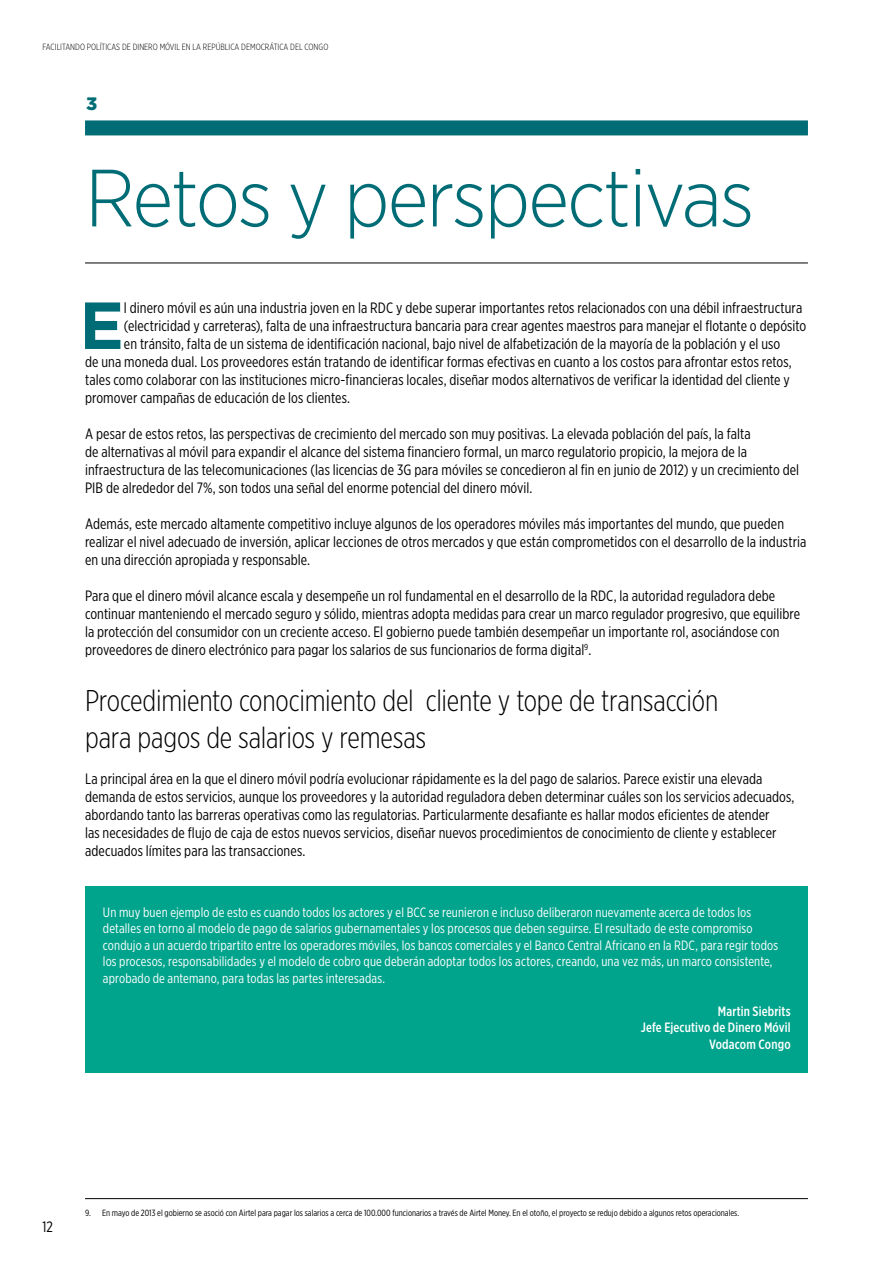
<style>
.page{position:relative;width:893px;height:1263px;background:#fff}
.page>*{position:absolute;margin:0;border:0;box-sizing:border-box;transform-origin:0 0}
.t1{font:300 81px "Gotham Narrow";letter-spacing:-.025em;color:#006d76}
.t2{font:700 66.45px "Gotham";color:#006d76}
.t3{font:300 30px/37.5px "Gotham X Narrow";letter-spacing:-.005em;color:#000}
.t4{font:900 18px "Gotham";color:#006d76}
.t5{font:15px/18px "Gotham X Narrow";letter-spacing:.005em;color:#000}
.t6{font:13.5px/16.5px "Gotham X Narrow";letter-spacing:.01em;color:#fff}
.t7{font:500 13.5px/16.5px "Gotham X Narrow";letter-spacing:.01em;color:#fff;text-align:right}
.t8{font:9px "Gotham X Narrow";color:#000}
.t9{font:300 9px "Gotham X Narrow";color:#000}
</style>
<div class="page">
<hr style="left:85px;top:263px;width:723px;height:1px;background:#000">
<div style="left:86px;top:886px;width:722px;height:186px;background:#00a48c"></div>
<div style="left:85px;top:120px;width:723px;height:15px;background:#006d76"></div>
<hr style="left:85px;top:1198px;width:723px;height:1px;background:#000">
<p class="t9" style="left:43px;top:41px;width:287px">FACILITANDO POLÍTICAS DE DINERO MÓVIL EN LA REPÚBLICA DEMOCRÁTICA DEL CONGO</p>
<p class="t4" style="left:86px;top:91px;width:13px">3</p>
<h1 class="t1" style="left:85px;top:148px;width:671px">Retos y perspectivas</h1>
<h2 class="t2" style="left:79px;top:281px;width:46px">E</h2>
<p class="t5" style="left:124px;top:298px;width:680px">l dinero móvil es aún una industria joven en la RDC y debe superar importantes retos relacionados con una débil infraestructura</p>
<p class="t5" style="left:124px;top:316px;width:684px">(electricidad y carreteras), falta de una infraestructura bancaria para crear agentes maestros para manejar el flotante o depósito</p>
<p class="t5" style="left:124px;top:334px;width:658px">en tránsito, falta de un sistema de identificación nacional, bajo nivel de alfabetización de la mayoría de la población y el uso</p>
<p class="t5" style="left:85px;top:352px;width:708px">de una moneda dual. Los proveedores están tratando de identificar formas efectivas en cuanto a los costos para afrontar estos retos,</p>
<p class="t5" style="left:85px;top:370px;width:706px">tales como colaborar con las instituciones micro-financieras locales, diseñar modos alternativos de verificar la identidad del cliente y</p>
<p class="t5" style="left:85px;top:388px;width:267px">promover campañas de educación de los clientes.</p>
<p class="t5" style="left:85px;top:424px;width:716px">A pesar de estos retos, las perspectivas de crecimiento del mercado son muy positivas. La elevada población del país, la falta<br>de alternativas al móvil para expandir el alcance del sistema financiero formal, un marco regulatorio propicio, la mejora de la infraestructura de las telecomunicaciones (las licencias de 3G para móviles se concedieron al fin en junio de 2012) y un crecimiento del PIB de alrededor del 7%, son todos una señal del enorme potencial del dinero móvil.</p>
<p class="t5" style="left:85px;top:514px;width:723px">Además, este mercado altamente competitivo incluye algunos de los operadores móviles más importantes del mundo, que pueden realizar el nivel adecuado de inversión, aplicar lecciones de otros mercados y que están comprometidos con el desarrollo de la industria en una dirección apropiada y responsable.</p>
<p class="t5" style="left:85px;top:586px;width:716px">Para que el dinero móvil alcance escala y desempeñe un rol fundamental en el desarrollo de la RDC, la autoridad reguladora debe continuar manteniendo el mercado seguro y sólido, mientras adopta medidas para crear un marco regulador progresivo, que equilibre la protección del consumidor con un creciente acceso. El gobierno puede también desempeñar un importante rol, asociándose con proveedores de dinero electrónico para pagar los salarios de sus funcionarios de forma digital<sup>9</sup>.</p>
<h3 class="t3" style="left:85px;top:681px;width:635px">Procedimiento conocimiento del cliente y tope de transacción para pagos de salarios y remesas</h3>
<p class="t5" style="left:85px;top:769px;width:711px">La principal área en la que el dinero móvil podría evolucionar rápidamente es la del pago de salarios. Parece existir una elevada demanda de estos servicios, aunque los proveedores y la autoridad reguladora deben determinar cuáles son los servicios adecuados, abordando tanto las barreras operativas como las regulatorias. Particularmente desafiante es hallar modos eficientes de atender<br>las necesidades de flujo de caja de estos nuevos servicios, diseñar nuevos procedimientos de conocimiento de cliente y establecer adecuados límites para las transacciones.</p>
<p class="t6" style="left:103px;top:903px;width:677px">Un muy buen ejemplo de esto es cuando todos los actores y el BCC se reunieron e incluso deliberaron nuevamente acerca de todos los detalles en torno al modelo de pago de salarios gubernamentales y los procesos que deben seguirse. El resultado de este compromiso condujo a un acuerdo tripartito entre los operadores móviles, los bancos comerciales y el Banco Central Africano en la RDC, para regir todos los procesos, responsabilidades y el modelo de cobro que deberán adoptar todos los actores, creando, una vez más, un marco consistente, aprobado de antemano, para todas las partes interesadas.</p>
<p class="t7" style="left:641px;top:1002px;width:151px">Martin Siebrits<br>Jefe Ejecutivo de Dinero Móvil<br>Vodacom Congo</p>
<p class="t5" style="left:43px;top:1218px;width:12px">12</p>
<p class="t8" style="left:85px;top:1207px;width:656px">9. En mayo de 2013 el gobierno se asoció con Airtel para pagar los salarios a cerca de 100.000 funcionarios a través de Airtel Money. En el otoño, el proyecto se redujo debido a algunos retos operacionales.</p>
</div>
